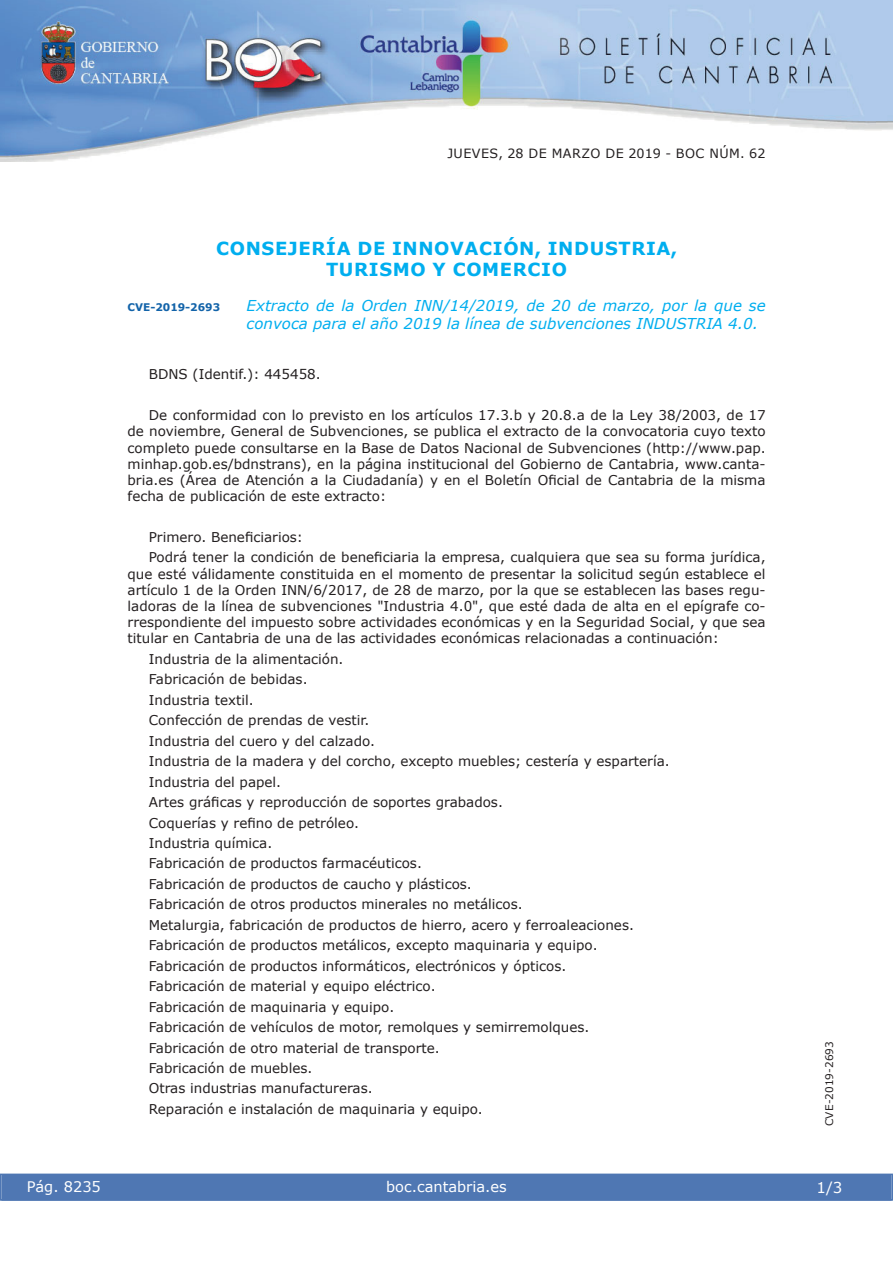
<style>
.page{position:relative;width:893px;height:1263px;background:#fff}
.page>*{position:absolute;margin:0;border:0;box-sizing:border-box;transform-origin:0 0}
.t1{font:700 18px/21px "Verdana";letter-spacing:.035em;color:#00aeef;text-align:center}
.t2{font:italic 15px/18px "Verdana";color:#00aeef}
.t3{font:15px "Verdana";color:#fff}
.t4{font:14.55px "Verdana";color:#fff}
.t5{font:13.5px/20.4px "Verdana";color:#231f20;text-align:justify}
.t6{font:12.75px "Verdana";letter-spacing:.035em;color:#231f20}
.t7{font:10.5px "Verdana";color:#231f20}
.t8{font:700 10.5px "Verdana";color:#1263a9}
</style>
<div class="page">
<img style="left:0;top:0;width:893px;height:161px">
<div style="left:1px;top:1174px;width:890px;height:27px;background:#4f77b3"></div>
<div style="left:0;top:1174px;width:893px;height:27px;border:1px solid #4f77b3"></div>
<p class="t6" style="left:447px;top:145px;width:320px">JUEVES, 28 DE MARZO DE 2019 - BOC NÚM. 62</p>
<h1 class="t1" style="left:216px;top:237px;width:463px">CONSEJERÍA DE INNOVACIÓN, INDUSTRIA,<br>TURISMO Y COMERCIO</h1>
<p class="t8" style="left:128px;top:300px;width:94px">CVE-2019-2693</p>
<p class="t2" style="left:247px;top:296px;width:520px">Extracto de la Orden INN/14/2019, de 20 de marzo, por la que se convoca para el año 2019 la línea de subvenciones INDUSTRIA 4.0.</p>
<p class="t5" style="left:149px;top:364px;width:173px">BDNS (Identif.): 445458.</p>
<p class="t5" style="left:128px;top:407px;width:640px;line-height:16.2px;text-indent:21px">De conformidad con lo previsto en los artículos 17.3.b y 20.8.a de la Ley 38/2003, de 17 de noviembre, General de Subvenciones, se publica el extracto de la convocatoria cuyo texto completo puede consultarse en la Base de Datos Nacional de Subvenciones (http://www.pap. minhap.gob.es/bdnstrans), en la página institucional del Gobierno de Cantabria, www.canta&shy;bria.es (Área de Atención a la Ciudadanía) y en el Boletín Oficial de Cantabria de la misma fecha de publicación de este extracto:</p>
<p class="t5" style="left:149px;top:526px;width:618px">Primero. Beneficiarios:<br>Podrá tener la condición de beneficiaria la empresa, cualquiera que sea su forma jurídica,</p>
<p class="t5" style="left:128px;top:565px;width:640px;line-height:16.2px">que esté válidamente constituida en el momento de presentar la solicitud según establece el artículo 1 de la Orden INN/6/2017, de 28 de marzo, por la que se establecen las bases regu&shy;ladoras de la línea de subvenciones "Industria 4.0", que esté dada de alta en el epígrafe co&shy;rrespondiente del impuesto sobre actividades económicas y en la Seguridad Social, y que sea titular en Cantabria de una de las actividades económicas relacionadas a continuación:</p>
<p class="t5" style="left:149px;top:648px;width:522px;text-align:left">Industria de la alimentación.<br>Fabricación de bebidas.<br>Industria textil.<br>Confección de prendas de vestir.<br>Industria del cuero y del calzado.<br>Industria de la madera y del corcho, excepto muebles; cestería y espartería.<br>Industria del papel.<br>Artes gráficas y reproducción de soportes grabados.<br>Coquerías y refino de petróleo.<br>Industria química.<br>Fabricación de productos farmacéuticos.<br>Fabricación de productos de caucho y plásticos.<br>Fabricación de otros productos minerales no metálicos.<br>Metalurgia, fabricación de productos de hierro, acero y ferroaleaciones.<br>Fabricación de productos metálicos, excepto maquinaria y equipo.<br>Fabricación de productos informáticos, electrónicos y ópticos.<br>Fabricación de material y equipo eléctrico.<br>Fabricación de maquinaria y equipo.<br>Fabricación de vehículos de motor, remolques y semirremolques.<br>Fabricación de otro material de transporte.<br>Fabricación de muebles.<br>Otras industrias manufactureras.<br>Reparación e instalación de maquinaria y equipo.</p>
<p class="t4" style="left:27px;top:1177px;width:76px">Pág. 8235</p>
<p class="t4" style="left:386px;top:1178px;width:122px">boc.cantabria.es</p>
<p class="t7" style="left:823px;top:1126px;width:87px;rotate:-90deg">CVE-2019-2693</p>
<p class="t3" style="left:816px;top:1178px;width:27px">1/3</p>
</div>
